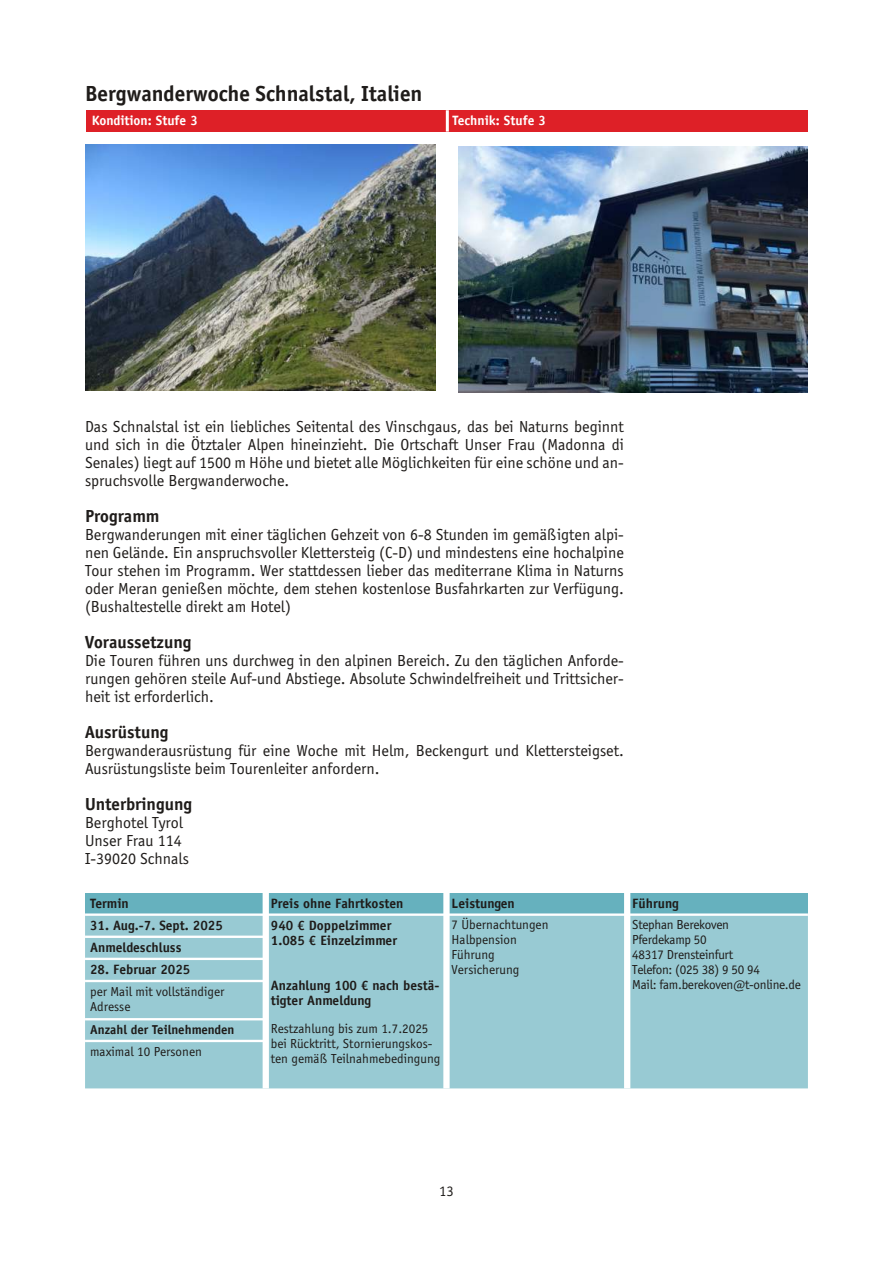
<style>
.page{position:relative;width:893px;height:1263px;background:#fff}
.page>*{position:absolute;margin:0;border:0;box-sizing:border-box;transform-origin:0 0}
.t1{font:700 22.5px "Officina Sans";color:#1f1c1a}
.t2{font:700 18px "Officina Sans";color:#1f1c1a}
.t3{font:16.5px/18px "Officina Sans";color:#1f1c1a;text-align:justify}
.t4{font:15px "Officina Sans";color:#1f1c1a}
.t5{font:13.5px/15px "Officina Sans";color:#1f1c1a}
.t6{font:700 13.5px/15px "Officina Sans LT";color:#1f1c1a}
.t7{font:13.5px/15px "Officina Sans";letter-spacing:-.02em;color:#1f1c1a}
.t8{font:700 13.5px "Officina Sans LT";color:#fff}
.t9{font:700 12.9px "Officina Sans LT";color:#1f1c1a}
</style>
<div class="page">
<div style="left:85px;top:893px;width:723px;height:22px;background:#66b1be"></div>
<div style="left:85px;top:916px;width:723px;height:172px;background:#98cad3"></div>
<div style="left:263px;top:893px;width:6px;height:195px;background:#fff"></div>
<div style="left:443px;top:893px;width:7px;height:195px;background:#fff"></div>
<div style="left:624px;top:893px;width:6px;height:195px;background:#fff"></div>
<hr style="left:85px;top:913px;width:723px;height:3px;background:#fff">
<hr style="left:85px;top:935px;width:181px;height:3px;background:#fff">
<hr style="left:85px;top:958px;width:181px;height:2px;background:#fff">
<hr style="left:85px;top:980px;width:181px;height:2px;background:#fff">
<hr style="left:85px;top:1018px;width:181px;height:2px;background:#fff">
<hr style="left:85px;top:1040px;width:181px;height:2px;background:#fff">
<img style="left:85px;top:145px;width:351px;height:246px">
<img style="left:458px;top:146px;width:350px;height:246px">
<div style="left:87px;top:110px;width:721px;height:22px;background:#de2027"></div>
<hr style="left:446px;top:110px;width:3px;height:22px;background:#fff">
<h1 class="t1" style="left:85px;top:81px;width:339px">Bergwanderwoche Schnalstal, Italien</h1>
<p class="t8" style="left:92px;top:112px;width:108px">Kondition: Stufe 3</p>
<p class="t8" style="left:452px;top:112px;width:95px">Technik: Stufe 3</p>
<p class="t3" style="left:85px;top:418px;width:540px">Das Schnalstal ist ein liebliches Seitental des Vinschgaus, das bei Naturns beginnt und sich in die Ötztaler Alpen hineinzieht. Die Ortschaft Unser Frau (Madonna di Senales) liegt auf 1500 m Höhe und bietet alle Möglichkeiten für eine schöne und an&shy;spruchsvolle Bergwanderwoche.</p>
<p class="t2" style="left:85px;top:506px;width:76px">Programm</p>
<p class="t3" style="left:85px;top:526px;width:540px">Bergwanderungen mit einer täglichen Gehzeit von 6-8 Stunden im gemäßigten alpi&shy;nen Gelände. Ein anspruchsvoller Klettersteig (C-D) und mindestens eine hochalpine Tour stehen im Programm. Wer stattdessen lieber das mediterrane Klima in Naturns oder Meran genießen möchte, dem stehen kostenlose Busfahrkarten zur Verfügung. (Bushaltestelle direkt am Hotel)</p>
<p class="t2" style="left:85px;top:632px;width:108px">Voraussetzung</p>
<p class="t3" style="left:85px;top:652px;width:540px">Die Touren führen uns durchweg in den alpinen Bereich. Zu den täglichen Anforde&shy;rungen gehören steile Auf-und Abstiege. Absolute Schwindelfreiheit und Trittsicher&shy;heit ist erforderlich.</p>
<p class="t2" style="left:85px;top:722px;width:85px">Ausrüstung</p>
<p class="t3" style="left:85px;top:742px;width:540px">Bergwanderausrüstung für eine Woche mit Helm, Beckengurt und Klettersteigset.<br>Ausrüstungsliste beim Tourenleiter anfordern.</p>
<p class="t2" style="left:85px;top:794px;width:109px">Unterbringung</p>
<p class="t3" style="left:85px;top:814px;width:105px;text-align:left">Berghotel Tyrol<br>Unser Frau 114<br>I-39020 Schnals</p>
<p class="t6" style="left:90px;top:895px;width:40px">Termin</p>
<p class="t6" style="left:271px;top:895px;width:134px">Preis ohne Fahrtkosten</p>
<p class="t6" style="left:452px;top:895px;width:65px">Leistungen</p>
<p class="t6" style="left:632px;top:895px;width:48px">Führung</p>
<p class="t6" style="left:90px;top:917px;width:134px">31. Aug.-7. Sept. 2025</p>
<p class="t6" style="left:271px;top:917px;width:128px">940 € Doppelzimmer<br>1.085 € Einzelzimmer</p>
<p class="t6" style="left:271px;top:977px;width:170px">Anzahlung 100 € nach bestä&shy;tigter Anmeldung</p>
<p class="t5" style="left:271px;top:1021px;width:171px">Restzahlung bis zum 1.7.2025 bei Rücktritt, Stornierungskos&shy;ten gemäß Teilnahmebedingung</p>
<p class="t5" style="left:452px;top:917px;width:98px">7 Übernachtungen<br>Halbpension<br>Führung<br>Versicherung</p>
<p class="t7" style="left:632px;top:917px;width:170px">Stephan Berekoven<br>Pferdekamp 50<br>48317 Drensteinfurt<br>Telefon: (025 38) 9 50 94<br>Mail: fam.berekoven@t-online.de</p>
<p class="t6" style="left:90px;top:939px;width:93px">Anmeldeschluss</p>
<p class="t6" style="left:90px;top:961px;width:102px">28. Februar 2025</p>
<p class="t5" style="left:90px;top:984px;width:136px">per Mail mit vollständiger<br>Adresse</p>
<p class="t9" style="left:90px;top:1021px;width:146px">Anzahl der Teilnehmenden</p>
<p class="t5" style="left:90px;top:1044px;width:113px">maximal 10 Personen</p>
<p class="t4" style="left:439px;top:1183px;width:16px">13</p>
</div>
